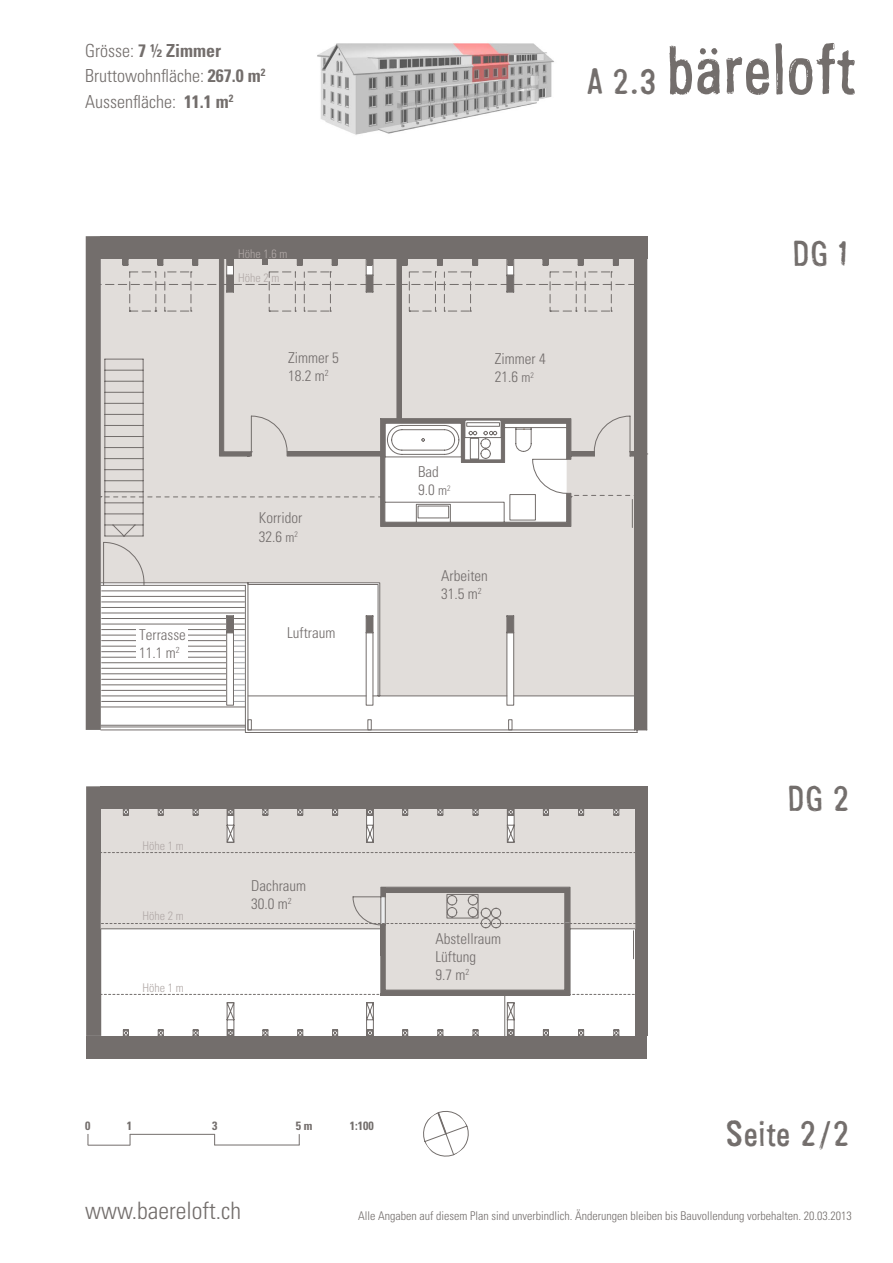
<style>
.page{position:relative;width:893px;height:1263px;background:#fff}
.page>*{position:absolute;margin:0;border:0;box-sizing:border-box;transform-origin:0 0}
.t1{font:72px "Cartonnage OT";color:#736e6c}
.t2{font:36px "Cartonnage OT";color:#736e6c}
.t3{font:300 condensed 24px "Univers";color:#736e6c}
.t4{font:300 condensed 18px/25.5px "Univers";color:#736e6c}
.t5{font:300 condensed 15px/18px "Univers";color:#726d6c}
.t6{font:300 condensed 12px "Univers";color:#736e6c}
.t7{font:300 condensed 12px "Univers";color:#b1a9a7}
.t8{font:700 condensed 12px "Univers";color:#736e6c}
.s1{font-weight:700}
.s2{font-size:36px}
.s3{font-size:13.5px}
</style>
<div class="page">
<img style="left:317px;top:43px;width:237px;height:92px">
<div style="left:100px;top:236px;width:547px;height:23px;background:#736e6c"></div>
<div style="left:86px;top:236px;width:15px;height:494px;background:#736e6c"></div>
<svg style="left:85px;top:258px;width:563px;height:475px"></svg>
<svg style="left:103px;top:527px;width:532px;height:179px"></svg>
<svg style="left:90px;top:258px;width:550px;height:269px;background:#d8d4d1"></svg>
<div style="left:137px;top:627px;width:51px;height:32px;background:#fff"></div>
<svg style="left:423px;top:1111px;width:46px;height:46px"></svg>
<hr style="left:88px;top:1145px;width:42px;height:1px;background:#736e6c">
<hr style="left:130px;top:1134px;width:85px;height:1px;background:#736e6c">
<hr style="left:214px;top:1145px;width:85px;height:1px;background:#736e6c">
<div style="left:86px;top:1036px;width:561px;height:23px;background:#736e6c"></div>
<div style="left:635px;top:786px;width:12px;height:250px;background:#736e6c"></div>
<div style="left:86px;top:786px;width:15px;height:250px;background:#736e6c"></div>
<svg style="left:101px;top:786px;width:534px;height:250px"></svg>
<svg style="left:101px;top:852px;width:534px;height:1px"></svg>
<svg style="left:100px;top:887px;width:536px;height:108px"></svg>
<hr style="left:381px;top:925px;width:4px;height:31px;background:#736e6c">
<hr style="left:381px;top:887px;width:4px;height:10px;background:#736e6c">
<p class="t4" style="left:85px;top:37px;width:182px">Grösse: <span class="s1">7 ½ Zimmer<br></span>Bruttowohnfläche: <span class="s1">267.0 m</span><sup>2<br></sup>Aussenfläche: <span class="s1">11.1 m</span><sup>2</sup></p>
<h1 class="t1" style="left:587px;top:23px;width:271px"><span class="s2">A 2.3</span> bäreloft</h1>
<p class="t7" style="left:238px;top:246px;width:51px">Höhe 1.6 m</p>
<p class="t7" style="left:238px;top:271px;width:43px">Höhe 2 m</p>
<p class="t5" style="left:288px;top:348px;width:52px">Zimmer 5<br>18.2 m<sup>2</sup></p>
<p class="t5" style="left:259px;top:509px;width:45px">Korridor<br>32.6 <span class="s3">m</span><sup>2</sup></p>
<p class="t5" style="left:139px;top:625px;width:48px">Terrasse<br>11.1 m<sup>2</sup></p>
<p class="t5" style="left:287px;top:624px;width:50px">Luftraum</p>
<p class="t5" style="left:495px;top:350px;width:52px">Zimmer 4<br>21.6 <span class="s3">m</span><sup>2</sup></p>
<p class="t5" style="left:418px;top:462px;width:34px">Bad<br>9.0 <span class="s3">m</span><sup>2</sup></p>
<p class="t5" style="left:441px;top:567px;width:48px">Arbeiten<br>31.5 m<sup>2</sup></p>
<p class="t7" style="left:142px;top:838px;width:43px">Höhe 1 m</p>
<p class="t7" style="left:142px;top:909px;width:43px">Höhe 2 m</p>
<p class="t7" style="left:142px;top:980px;width:43px">Höhe 1 m</p>
<p class="t5" style="left:251px;top:876px;width:56px">Dachraum<br>30.0 m<sup>2</sup></p>
<p class="t8" style="left:85px;top:1118px;width:7px">0</p>
<p class="t8" style="left:127px;top:1118px;width:7px">1</p>
<p class="t8" style="left:212px;top:1118px;width:7px">3</p>
<p class="t8" style="left:296px;top:1118px;width:18px">5 m</p>
<p class="t8" style="left:350px;top:1118px;width:25px">1:100</p>
<p class="t5" style="left:435px;top:930px;width:67px">Abstellraum<br>Lüftung<br>9.7 m<sup>2</sup></p>
<h2 class="t2" style="left:792px;top:230px;width:60px">DG 1</h2>
<h2 class="t2" style="left:787px;top:776px;width:65px">DG 2</h2>
<h2 class="t2" style="left:725px;top:1110px;width:127px">Seite 2/2</h2>
<h3 class="t3" style="left:85px;top:1196px;width:158px">www.baereloft.ch</h3>
<p class="t6" style="left:358px;top:1209px;width:495px">Alle Angaben auf diesem Plan sind unverbindlich. Änderungen bleiben bis Bauvollendung vorbehalten. 20.03.2013</p>
</div>
